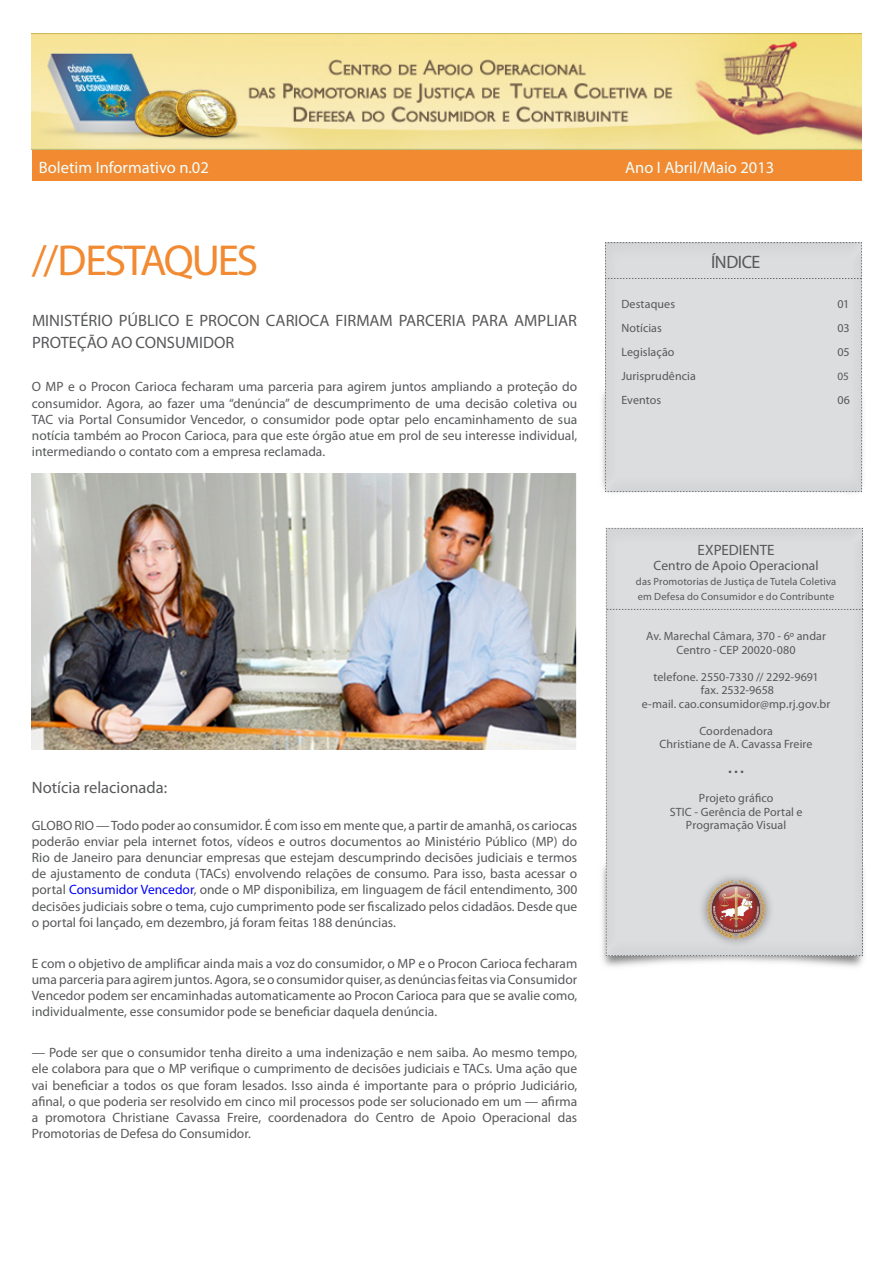
<style>
.page{position:relative;width:893px;height:1263px;background:#fff}
.page>*{position:absolute;margin:0;border:0;box-sizing:border-box;transform-origin:0 0}
.titulo_barra_superio{font:43.5px "Myriad Pro";letter-spacing:-.05em;color:#f18a31}
.t1{font:18px "Myriad Pro";letter-spacing:-.025em;color:#57585a}
.titulo_texto_corrido{font:16.5px/22.5px "Myriad Pro";color:#57585a}
.t2{font:16.5px "Myriad Pro";color:#f1fffd}
.texto_corrido{font:16.5px "Myriad Pro";color:#57585a}
.t3{font:15px "Myriad Pro";color:#57585a}
.texto_corrido-2{font:13.5px/16.2px "Myriad Pro";color:#57585a;text-align:justify}
.t4{font:12px "Myriad Pro";letter-spacing:.005em;color:#57585a}
.t5{font:11.25px "Myriad Pro";color:#57585a}
.t6{font:10.5px "Myriad Pro";letter-spacing:.015em;color:#57585a}
.s1{color:#00f}
</style>
<div class="page">
<img style="left:602px;top:957px;width:262px;height:10px">
<div style="left:594px;top:522px;width:270px;height:435px;background:#231f20;opacity:.05"></div>
<div style="left:593px;top:237px;width:270px;height:257px;background:#231f20;opacity:.05"></div>
<div style="left:32px;top:149px;width:829px;height:32px;background:#f18a31"></div>
<img style="left:32px;top:34px;width:829px;height:115px">
<div style="left:605px;top:242px;width:257px;height:250px;background:#dcdddf"></div>
<div style="left:606px;top:528px;width:257px;height:428px;background:#dcdddf"></div>
<img style="left:32px;top:473px;width:545px;height:276px">
<p class="t2" style="left:39px;top:157px;width:171px">Boletim Informativo n.02</p>
<p class="t2" style="left:625px;top:157px;width:151px">Ano I Abril/Maio 2013</p>
<p class="titulo_barra_superio" style="left:32px;top:233px;width:228px">//DESTAQUES</p>
<p class="titulo_texto_corrido" style="left:32px;top:309px;width:546px">MINISTÉRIO PÚBLICO E PROCON CARIOCA FIRMAM PARCERIA PARA AMPLIAR<br>PROTEÇÃO AO CONSUMIDOR</p>
<p class="texto_corrido-2" style="left:32px;top:378px;width:547px">O MP e o Procon Carioca fecharam uma parceria para agirem juntos ampliando a proteção do consumidor. Agora, ao fazer uma “denúncia” de descumprimento de uma decisão coletiva ou TAC via Portal Consumidor Vencedor, o consumidor pode optar pelo encaminhamento de sua notícia também ao Procon Carioca, para que este órgão atue em prol de seu interesse individual, intermediando o contato com a empresa reclamada.</p>
<p class="texto_corrido" style="left:32px;top:777px;width:137px">Notícia relacionada:</p>
<p class="texto_corrido-2" style="left:32px;top:817px;width:547px">GLOBO RIO — Todo poder ao consumidor. É com isso em mente que, a partir de amanhã, os cariocas poderão enviar pela internet fotos, vídeos e outros documentos ao Ministério Público (MP) do Rio de Janeiro para denunciar empresas que estejam descumprindo decisões judiciais e termos de ajustamento de conduta (TACs) envolvendo relações de consumo. Para isso, basta acessar o portal <span class="s1">Consumidor Vencedor</span>, onde o MP disponibiliza, em linguagem de fácil entendimento, 300 decisões judiciais sobre o tema, cujo cumprimento pode ser fiscalizado pelos cidadãos. Desde que o portal foi lançado, em dezembro, já foram feitas 188 denúncias.</p>
<p class="texto_corrido-2" style="left:32px;top:955px;width:547px">E com o objetivo de amplificar ainda mais a voz do consumidor, o MP e o Procon Carioca fecharam uma parceria para agirem juntos. Agora, se o consumidor quiser, as denúncias feitas via Consumidor Vencedor podem ser encaminhadas automaticamente ao Procon Carioca para que se avalie como, individualmente, esse consumidor pode se beneficiar daquela denúncia.</p>
<p class="texto_corrido-2" style="left:32px;top:1044px;width:547px">— Pode ser que o consumidor tenha direito a uma indenização e nem saiba. Ao mesmo tempo, ele colabora para que o MP verifique o cumprimento de decisões judiciais e TACs. Uma ação que vai beneficiar a todos os que foram lesados. Isso ainda é importante para o próprio Judiciário, afinal, o que poderia ser resolvido em cinco mil processos pode ser solucionado em um — afirma a promotora Christiane Cavassa Freire, coordenadora do Centro de Apoio Operacional das Promotorias de Defesa do Consumidor.</p>
<p class="t1" style="left:711px;top:251px;width:51px">ÍNDICE</p>
<p class="t4" style="left:621px;top:297px;width:55px">Destaques</p>
<p class="t4" style="left:837px;top:297px;width:13px">01</p>
<p class="t4" style="left:621px;top:321px;width:42px">Notícias</p>
<p class="t4" style="left:837px;top:321px;width:14px">03</p>
<p class="t4" style="left:621px;top:345px;width:55px">Legislação</p>
<p class="t4" style="left:837px;top:345px;width:14px">05</p>
<p class="t4" style="left:621px;top:369px;width:76px">Jurisprudência</p>
<p class="t5" style="left:837px;top:370px;width:13px">05</p>
<p class="t4" style="left:621px;top:393px;width:41px">Eventos</p>
<p class="t4" style="left:837px;top:393px;width:14px">06</p>
<p class="t3" style="left:698px;top:541px;width:78px">EXPEDIENTE</p>
<p class="texto_corrido-2" style="left:654px;top:557px;width:166px">Centro de Apoio Operacional</p>
<p class="t6" style="left:636px;top:575px;width:202px">das Promotorias de Justiça de Tutela Coletiva</p>
<p class="t6" style="left:638px;top:590px;width:198px">em Defesa do Consumidor e do Contribunte</p>
<p class="t4" style="left:646px;top:629px;width:181px">Av. Marechal Câmara, 370 - 6º andar</p>
<p class="t4" style="left:676px;top:642px;width:121px">Centro - CEP 20020-080</p>
<p class="t4" style="left:653px;top:669px;width:167px">telefone. 2550-7330 // 2292-9691</p>
<p class="t4" style="left:701px;top:683px;width:75px">fax. 2532-9658</p>
<p class="t4" style="left:642px;top:696px;width:190px">e-mail. cao.consumidor@mp.rj.gov.br</p>
<p class="t4" style="left:699px;top:723px;width:75px">Coordenadora</p>
<p class="t4" style="left:660px;top:737px;width:154px">Christiane de A. Cavassa Freire</p>
<p class="t4" style="left:728px;top:764px;width:17px">• • •</p>
<p class="t4" style="left:699px;top:791px;width:76px">Projeto gráfico</p>
<p class="t4" style="left:670px;top:804px;width:134px">STIC - Gerência de Portal e</p>
<p class="t4" style="left:686px;top:818px;width:102px">Programação Visual</p>
</div>
